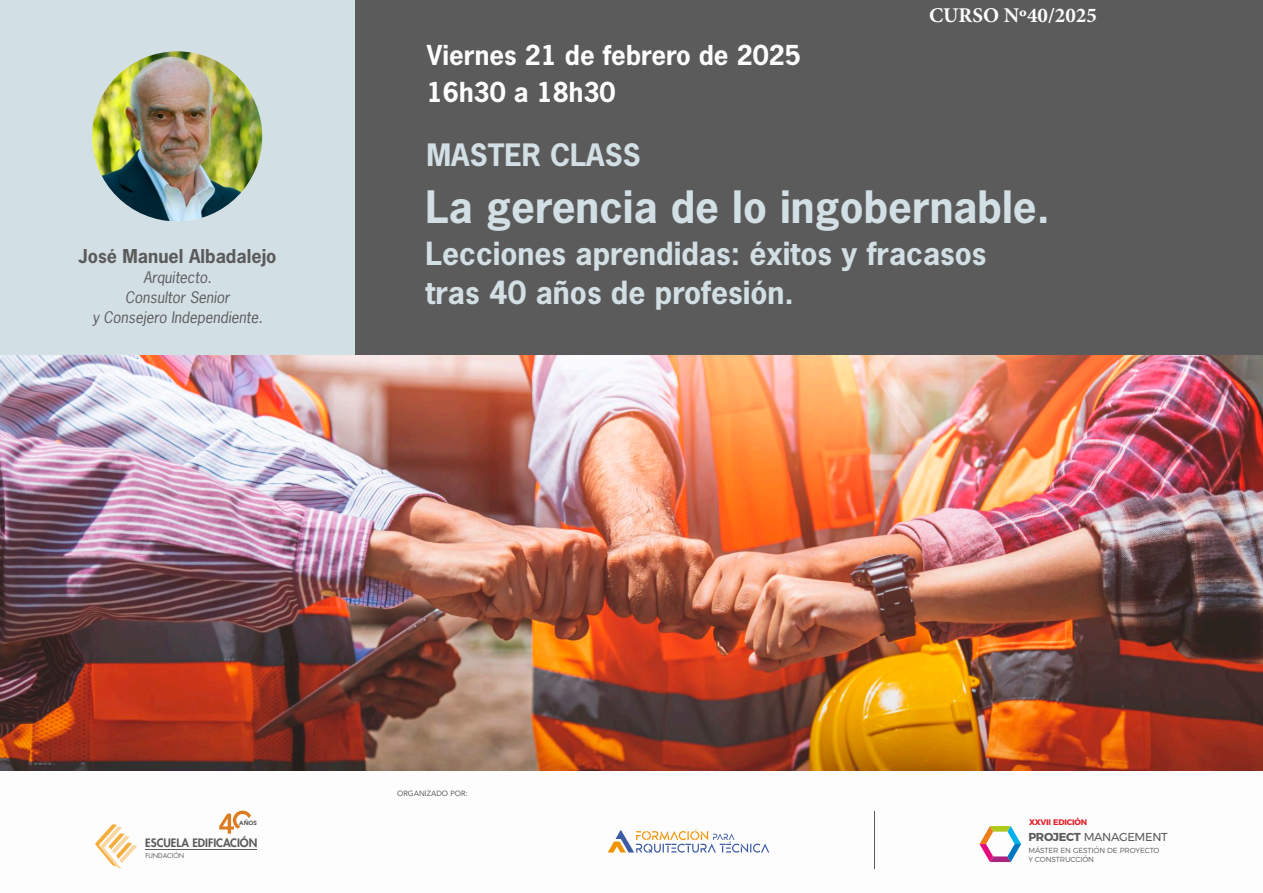
<style>
.page{position:relative;width:1263px;height:893px;background:#fff}
.page>*{position:absolute;margin:0;border:0;box-sizing:border-box;transform-origin:0 0}
.t1{font:700 42px "News Gothic Std";color:#d2dfe5}
.t2{font:700 30px/38.7px "News Gothic Std";color:#d2dfe5}
.t3{font:700 29.1px "News Gothic Std";color:#d2dfe5}
.t4{font:700 25.8px/36.6px "News Gothic Std";color:#fdfdfd}
.t5{font:700 21px "Minion Pro";color:#fdfdfd}
.t6{font:700 18px "News Gothic Std";color:#5c5b5b}
.t7{font:italic 15px/20px "News Gothic Std";color:#5c5b5b;text-align:center}
.t8{font:11.55px "Montserrat";letter-spacing:-.025em;color:#5c5b5b}
.t9{font:800 11.25px "Futura Std";color:#5c5b5b}
.t10{font:700 8.1px "Montserrat";letter-spacing:-.025em;color:#e31c24}
.t11{font:7.5px "Avenir LT Std";color:#5c5b5b}
.t12{font:300 7.35px/8.9px "Montserrat";letter-spacing:-.015em;color:#5c5b5b}
.t13{font:6.45px "Futura Std";color:#5c5b5b}
.t14{font:900 6px "Avenir LT Std";color:#5c5b5b}
.s1{font-weight:700}
</style>
<div class="page">
<img style="left:0;top:354px;width:1263px;height:416px">
<div style="left:306px;top:0;width:957px;height:354px;background:#5c5b5b"></div>
<div style="left:0;top:0;width:354px;height:354px;background:#d2dfe5"></div>
<hr style="left:874px;top:811px;width:1px;height:57px;background:#5c5b5b">
<svg style="left:608px;top:829px;width:161px;height:24px"></svg>
<svg style="left:95px;top:824px;width:42px;height:45px"></svg>
<hr style="left:146px;top:849px;width:111px;height:1px;background:#5c5b5b">
<svg style="left:219px;top:811px;width:32px;height:23px"></svg>
<svg style="left:979px;top:826px;width:42px;height:36px"></svg>
<img style="left:92px;top:51px;width:170px;height:170px;border-radius:50%">
<p class="t6" style="left:79px;top:249px;width:199px">José Manuel Albadalejo</p>
<p class="t7" style="left:92px;top:269px;width:172px">Arquitecto.<br>Consultor Senior<br>y Consejero Independiente.</p>
<p class="t4" style="left:427px;top:40px;width:376px">Viernes 21 de febrero de 2025<br>16h30 a 18h30</p>
<p class="t3" style="left:426px;top:143px;width:216px">MASTER CLASS</p>
<p class="t5" style="left:929px;top:1px;width:169px">CURSO Nº40/2025</p>
<h1 class="t1" style="left:425px;top:190px;width:626px">La gerencia de lo ingobernable.</h1>
<p class="t2" style="left:425px;top:237px;width:563px">Lecciones aprendidas: éxitos y fracasos tras 40 años de profesión.</p>
<p class="t11" style="left:397px;top:790px;width:72px">ORGANIZADO POR:</p>
<p class="t14" style="left:239px;top:820px;width:19px">AÑOS</p>
<p class="t10" style="left:1029px;top:817px;width:60px">XXVII EDICIÓN</p>
<p class="t8" style="left:1028px;top:830px;width:141px"><span class="s1">PROJECT</span> MANAGEMENT</p>
<p class="t12" style="left:1028px;top:846px;width:132px">MÁSTER EN GESTIÓN DE PROYECTO<br>Y CONSTRUCCIÓN</p>
<p class="t9" style="left:145px;top:838px;width:114px">ESCUELA EDIFICACIÓN</p>
<p class="t13" style="left:145px;top:852px;width:41px">FUNDACIÓN</p>
</div>
